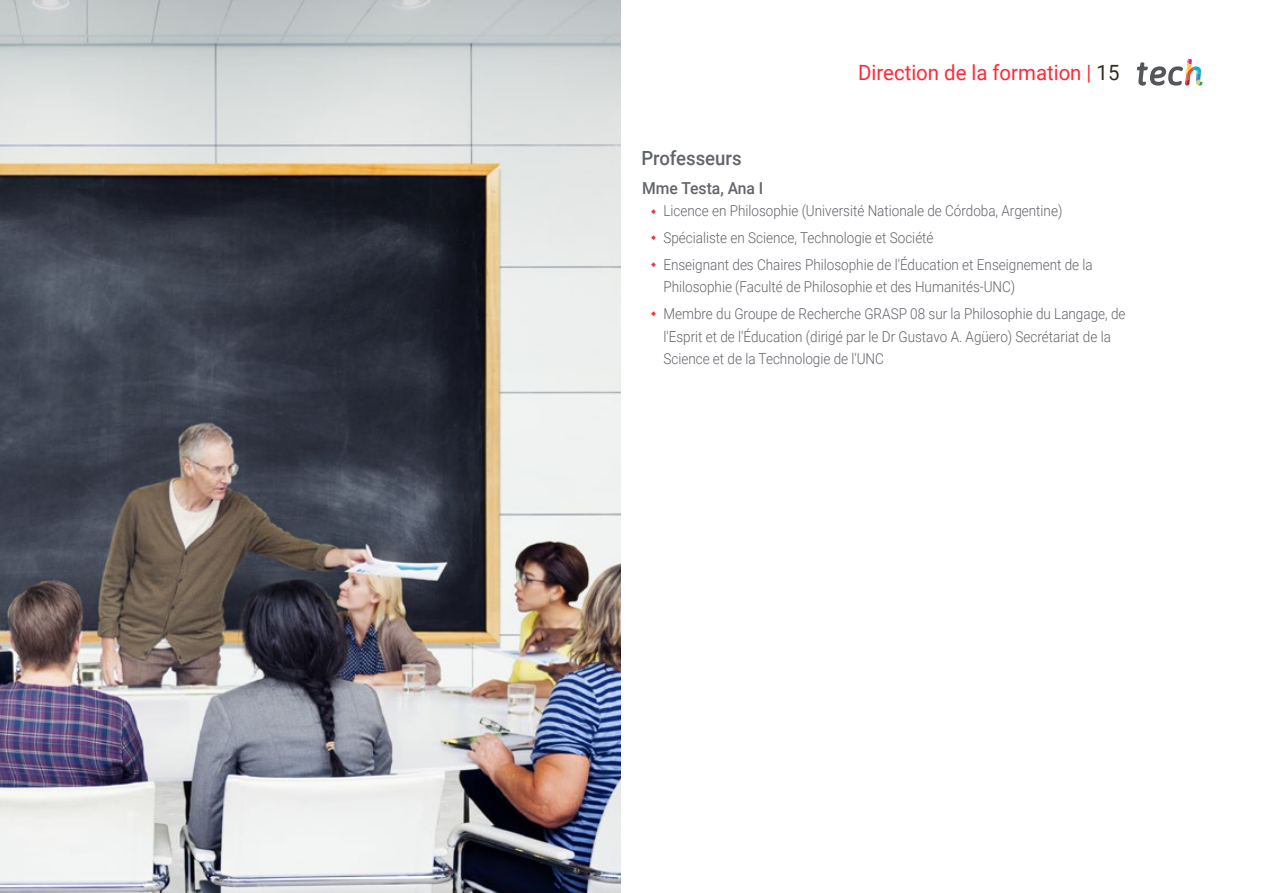
<style>
.page{position:relative;width:1263px;height:893px;background:#fff}
.page>*{position:absolute;margin:0;border:0;box-sizing:border-box;transform-origin:0 0}
.t1{font:21px "Roboto";color:#ff293a}
.t2{font:500 19.5px "Roboto";color:#61646a;scale:.95 1}
.t3{font:500 16.5px "Roboto";color:#61646a;scale:.95 1}
.t4{font:300 15px/26.7px "Roboto";color:#61646a;scale:.9 1}
.s1{color:#312e20}
</style>
<div class="page">
<img style="left:0;top:0;width:621px;height:893px">
<svg style="left:1137px;top:59px;width:65px;height:27px"></svg>
<h1 class="t1" style="left:858px;top:57px;width:263px">Direction de la formation | <span class="s1">15</span></h1>
<h2 class="t2" style="left:641px;top:144px;width:107px">Professeurs</h2>
<p class="t3" style="left:642px;top:176px;width:129px">Mme Testa, Ana I</p>
<p class="t4" style="left:663px;top:197px;width:478px">Licence en Philosophie (Université Nationale de Córdoba, Argentine)<br>Spécialiste en Science, Technologie et Société<br>Enseignant des Chaires Philosophie de l'Éducation et Enseignement de la</p>
<p class="t4" style="left:663px;top:273px;width:515px">Philosophie (Faculté de Philosophie et des Humanités-UNC)<br>Membre du Groupe de Recherche GRASP 08 sur la Philosophie du Langage, de</p>
<p class="t4" style="left:663px;top:324px;width:499px;line-height:22.5px">l'Esprit et de l'Éducation (dirigé par le Dr Gustavo A. Agüero) Secrétariat de la<br>Science et de la Technologie de l'UNC</p>
</div>
